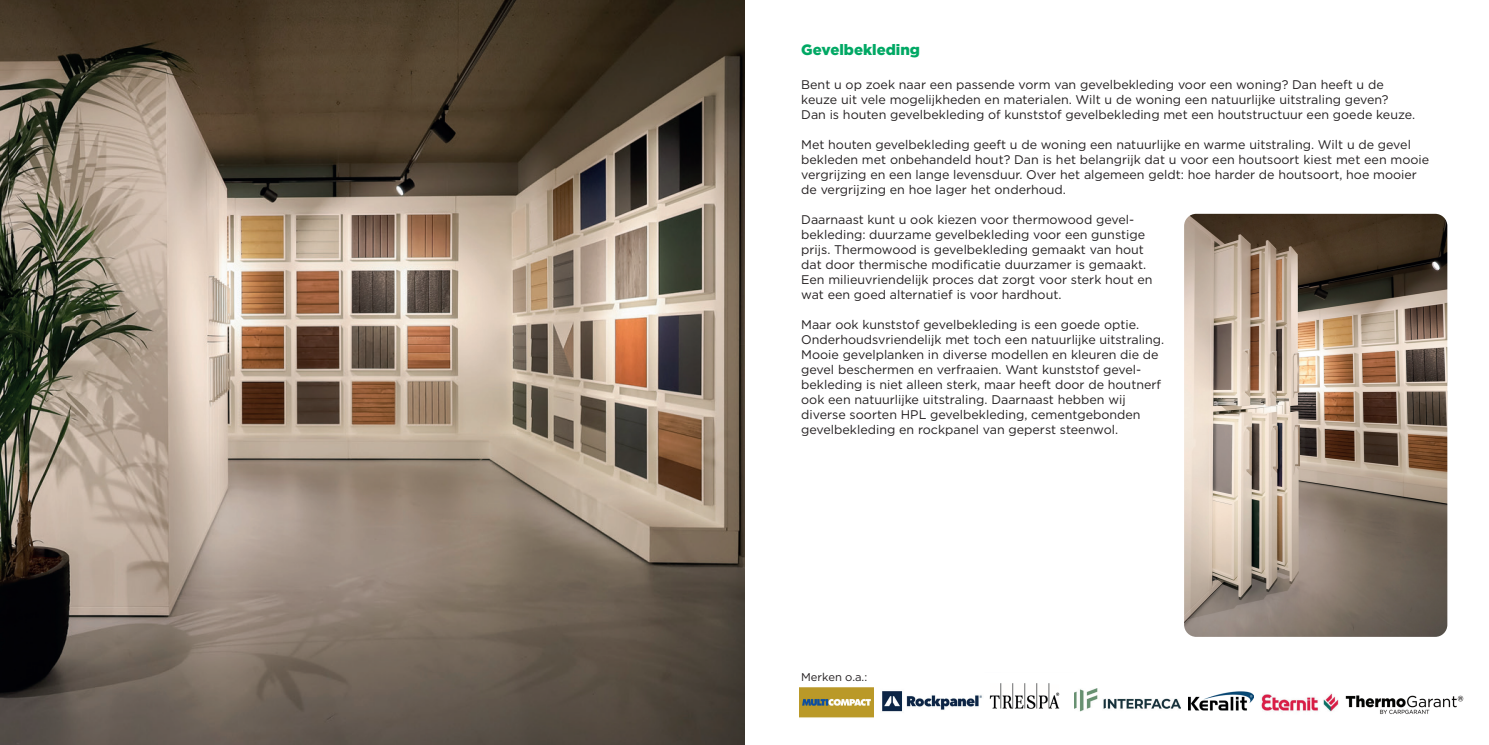
<style>
.page{position:relative;width:1489px;height:745px;background:#fff}
.page>*{position:absolute;margin:0;border:0;box-sizing:border-box;transform-origin:0 0}
.t1{font:900 15px "Gotham";color:#00a864}
.t2{font:12.5px/15px "Gotham";color:#231f20}
.t3{font:11.25px "Gotham";color:#231f20}
</style>
<div class="page">
<img style="left:0;top:0;width:744px;height:744px">
<img style="left:1184px;top:214px;width:263px;height:422px">
<img style="left:1345px;top:695px;width:118px;height:19px">
<img style="left:1074px;top:688px;width:106px;height:23px">
<img style="left:989px;top:683px;width:71px;height:26px">
<img style="left:1188px;top:691px;width:65px;height:20px">
<img style="left:1261px;top:693px;width:77px;height:19px">
<img style="left:882px;top:691px;width:100px;height:21px">
<img style="left:799px;top:687px;width:74px;height:31px">
<p class="t1" style="left:801px;top:41px;width:120px">Gevelbekleding</p>
<p class="t2" style="left:801px;top:77px;width:615px">Bent u op zoek naar een passende vorm van gevelbekleding voor een woning? Dan heeft u de keuze uit vele mogelijkheden en materialen. Wilt u de woning een natuurlijke uitstraling geven?<br>Dan is houten gevelbekleding of kunststof gevelbekleding met een houtstructuur een goede keuze.</p>
<p class="t2" style="left:801px;top:137px;width:629px">Met houten gevelbekleding geeft u de woning een natuurlijke en warme uitstraling. Wilt u de gevel bekleden met onbehandeld hout? Dan is het belangrijk dat u voor een houtsoort kiest met een mooie vergrijzing en een lange levensduur. Over het algemeen geldt: hoe harder de houtsoort, hoe mooier de vergrijzing en hoe lager het onderhoud.</p>
<p class="t2" style="left:801px;top:212px;width:353px">Daarnaast kunt u ook kiezen voor thermowood gevel&shy;bekleding: duurzame gevelbekleding voor een gunstige prijs. Thermowood is gevelbekleding gemaakt van hout dat door thermische modificatie duurzamer is gemaakt.<br>Een milieuvriendelijk proces dat zorgt voor sterk hout en wat een goed alternatief is voor hardhout.</p>
<p class="t2" style="left:801px;top:317px;width:364px">Maar ook kunststof gevelbekleding is een goede optie.<br>Onderhoudsvriendelijk met toch een natuurlijke uitstraling.<br>Mooie gevelplanken in diverse modellen en kleuren die de gevel beschermen en verfraaien. Want kunststof gevel&shy;bekleding is niet alleen sterk, maar heeft door de houtnerf ook een natuurlijke uitstraling. Daarnaast hebben wij diverse soorten HPL gevelbekleding, cementgebonden gevelbekleding en rockpanel van geperst steenwol.</p>
<p class="t3" style="left:801px;top:670px;width:68px">Merken o.a.:</p>
</div>
